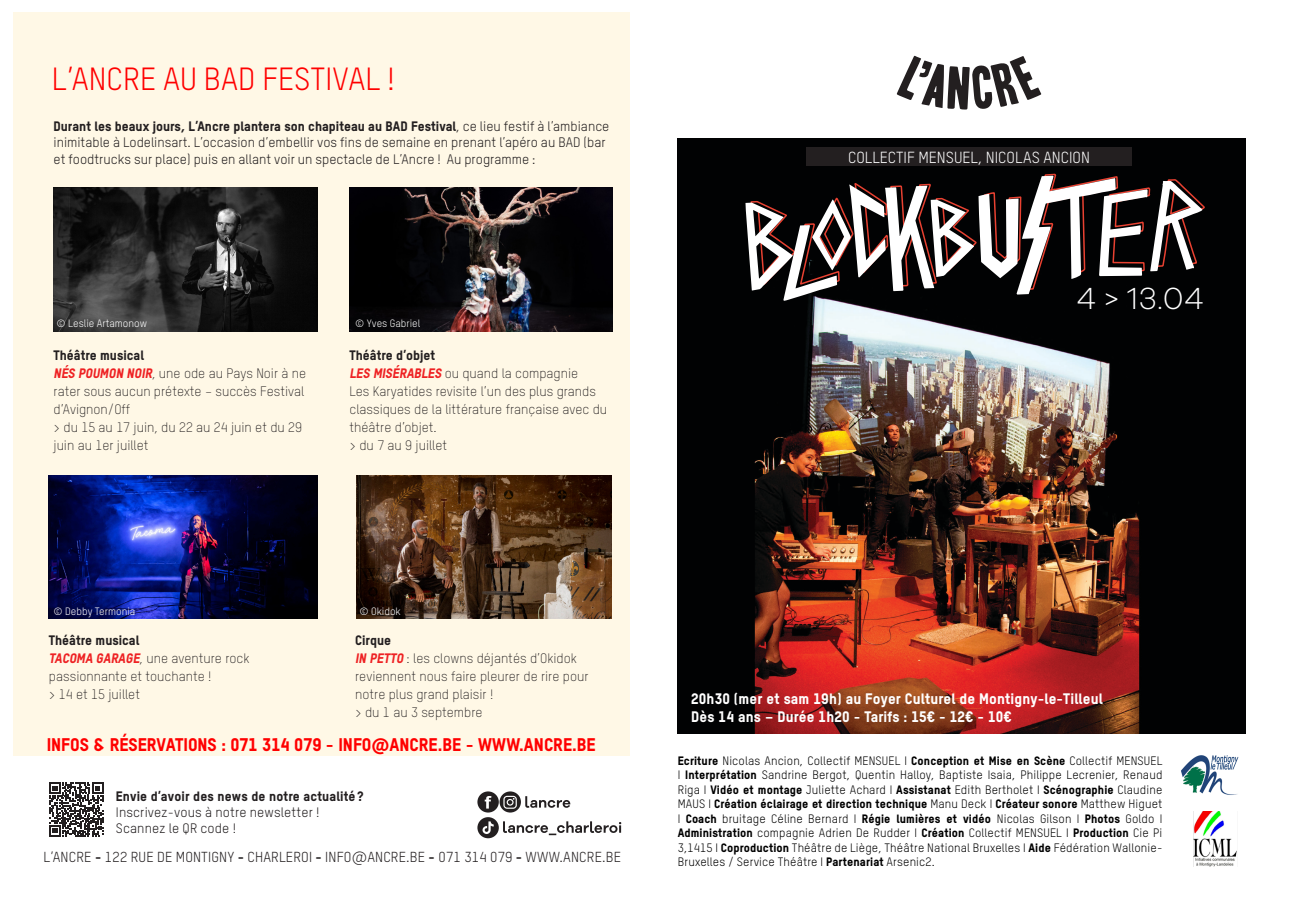
<style>
.page{position:relative;width:1289px;height:919px;background:#fff}
.page>*{position:absolute;margin:0;border:0;box-sizing:border-box;transform-origin:0 0}
.t1{font:31.5px "TSTAR";color:#f00}
.t2{font:300 31.5px "Galano Grotesque Alt";color:#fff}
.t3{font:800 18px "TSTAR";color:#f00}
.t4{font:15.75px "TSTAR";color:#fff}
.t5{font:800 15px "TSTAR";letter-spacing:.01em;color:#fff}
.t6{font:14.25px "TSTAR";letter-spacing:.01em;color:#231f20}
.t7{font:300 13.5px/18px "TSTAR";color:#231f20}
.t8{font:13.5px/16.2px "TSTAR";color:#231f20}
.t9{font:800 13.5px "TSTAR";color:#231f20}
.t10{font:12px/14.4px "TSTAR";letter-spacing:.01em;color:#000;text-align:justify}
.t11{font:10.5px "TSTAR";color:#fff}
.s1{font-weight:800}
.s2{font-weight:800;font-style:italic;color:#ee2123}
</style>
<div class="page">
<div style="left:13px;top:13px;width:616px;height:742px;background:#fff8e6"></div>
<img style="left:677px;top:139px;width:568px;height:594px">
<svg style="left:49px;top:782px;width:54px;height:54px"></svg>
<img style="left:49px;top:475px;width:268px;height:143px">
<img style="left:356px;top:475px;width:255px;height:143px">
<img style="left:54px;top:187px;width:263px;height:145px">
<img style="left:349px;top:187px;width:264px;height:145px">
<div style="left:477px;top:817px;width:22px;height:21px;background:#231f20;border-radius:50%"></div>
<svg style="left:482px;top:821px;width:11px;height:13px"></svg>
<svg style="left:503px;top:821px;width:118px;height:14px"></svg>
<svg style="left:499px;top:791px;width:22px;height:21px"></svg>
<svg style="left:503px;top:795px;width:14px;height:13px"></svg>
<svg style="left:525px;top:796px;width:45px;height:11px"></svg>
<div style="left:477px;top:791px;width:22px;height:21px;background:#231f20;border-radius:50%"></div>
<svg style="left:484px;top:796px;width:7px;height:12px"></svg>
<svg style="left:745px;top:56px;width:460px;height:342px"></svg>
<img style="left:1193px;top:811px;width:44px;height:55px">
<img style="left:1181px;top:755px;width:58px;height:40px">
<p class="t1" style="left:52px;top:60px;width:344px">L’ANCRE AU BAD FESTIVAL !</p>
<p class="t8" style="left:54px;top:118px;width:557px"><span class="s1">Durant les beaux jours, L’Ancre plantera son chapiteau au BAD Festival</span>, ce lieu festif à l’ambiance inimitable à Lodelinsart. L’occasion d’embellir vos fins de semaine en prenant l’apéro au BAD (bar et foodtrucks sur place) puis en allant voir un spectacle de L’Ancre ! Au programme :</p>
<p class="t11" style="left:57px;top:317px;width:92px">© Leslie Artamonow</p>
<p class="t11" style="left:355px;top:317px;width:67px">© Yves Gabriel</p>
<p class="t9" style="left:54px;top:346px;width:92px">Théâtre musical</p>
<p class="t7" style="left:54px;top:364px;width:254px"><span class="s2">NÉS POUMON NOIR</span>, une ode au Pays Noir à ne rater sous aucun prétexte – succès Festival d’Avignon/Off</p>
<p class="t7" style="left:54px;top:418px;width:250px">&gt; du 15 au 17 juin, du 22 au 24 juin et du 29 juin au 1er juillet</p>
<p class="t9" style="left:349px;top:346px;width:87px">Théâtre d’objet</p>
<p class="t7" style="left:349px;top:364px;width:259px"><span class="s2">LES MISÉRABLES</span>ou quand la compagnie<br>Les Karyatides revisite l’un des plus grands classiques de la littérature française avec du théâtre d’objet.</p>
<p class="t7" style="left:349px;top:436px;width:99px">&gt; du 7 au 9 juillet</p>
<p class="t4" style="left:848px;top:148px;width:243px">COLLECTIF MENSUEL, NICOLAS ANCION</p>
<p class="t2" style="left:1076px;top:278px;width:129px">4 &gt; 13.04</p>
<p class="t11" style="left:54px;top:605px;width:83px">© Debby Termonia</p>
<p class="t11" style="left:359px;top:605px;width:43px">© Okidok</p>
<p class="t9" style="left:49px;top:632px;width:92px">Théâtre musical</p>
<p class="t7" style="left:49px;top:649px;width:202px"><span class="s2">TACOMA GARAGE</span>, une aventure rock passionnante et touchante !</p>
<p class="t7" style="left:49px;top:685px;width:93px">&gt; 14 et 15 juillet</p>
<p class="t9" style="left:355px;top:632px;width:37px">Cirque</p>
<p class="t7" style="left:355px;top:649px;width:235px"><span class="s2">INPETTO</span> : les clowns déjantés d’Okidok reviennent nous faire pleurer de rire pour notre plus grand plaisir !</p>
<p class="t7" style="left:355px;top:703px;width:129px">&gt; du 1 au 3 septembre</p>
<p class="t3" style="left:47px;top:733px;width:550px">INFOS &amp; RÉSERVATIONS : 071 314 079 - INFO@ANCRE.BE - WWW.ANCRE.BE</p>
<p class="t9" style="left:116px;top:787px;width:249px">Envie d’avoir des news de notre actualité ?</p>
<p class="t8" style="left:116px;top:803px;width:205px">Inscrivez-vous à notre newsletter !</p>
<p class="t8" style="left:116px;top:820px;width:122px">Scannez le QR code !</p>
<p class="t6" style="left:43px;top:848px;width:579px">L’ANCRE <span class="s1">-</span> 122 RUE DE MONTIGNY <span class="s1">-</span> CHARLEROI <span class="s1">-</span> INFO@ANCRE.BE <span class="s1">-</span> 071 314 079 <span class="s1">-</span> WWW.ANCRE.BE</p>
<p class="t5" style="left:691px;top:689px;width:413px">20h30 (mer et sam 19h) au Foyer Culturel de Montigny-le-Tilleul</p>
<p class="t5" style="left:691px;top:707px;width:322px">Dès 14 ans – Durée 1h20 - Tarifs : 15€ - 12€ - 10€</p>
<p class="t10" style="left:677px;top:753px;width:486px"><span class="s1">Ecriture</span> Nicolas Ancion, Collectif MENSUEL I <span class="s1">Conception et Mise en Scène</span> Collectif MENSUEL I <span class="s1">Interprétation</span> Sandrine Bergot, Quentin Halloy, Baptiste Isaia, Philippe Lecrenier, Renaud Riga I <span class="s1">Vidéo et montage</span> Juliette Achard I <span class="s1">Assistanat</span> Edith Bertholet I <span class="s1">Scénographie</span> Claudine MAUS I <span class="s1">Création éclairage et direction technique</span> Manu Deck I <span class="s1">Créateur sonore</span> Matthew Higuet I <span class="s1">Coach</span> bruitage Céline Bernard I <span class="s1">Régie lumières et vidéo</span> Nicolas Gilson I <span class="s1">Photos</span> Goldo I <span class="s1">Administration</span> compagnie Adrien De Rudder I <span class="s1">Création</span> Collectif MENSUEL I <span class="s1">Production</span> Cie Pi 3,1415 I <span class="s1">Coproduction</span> Théâtre de Liège, Théâtre National Bruxelles I <span class="s1">Aide</span> Fédération Wallonie-Bruxelles / Service Théâtre I <span class="s1">Partenariat</span> Arsenic2.</p>
</div>
